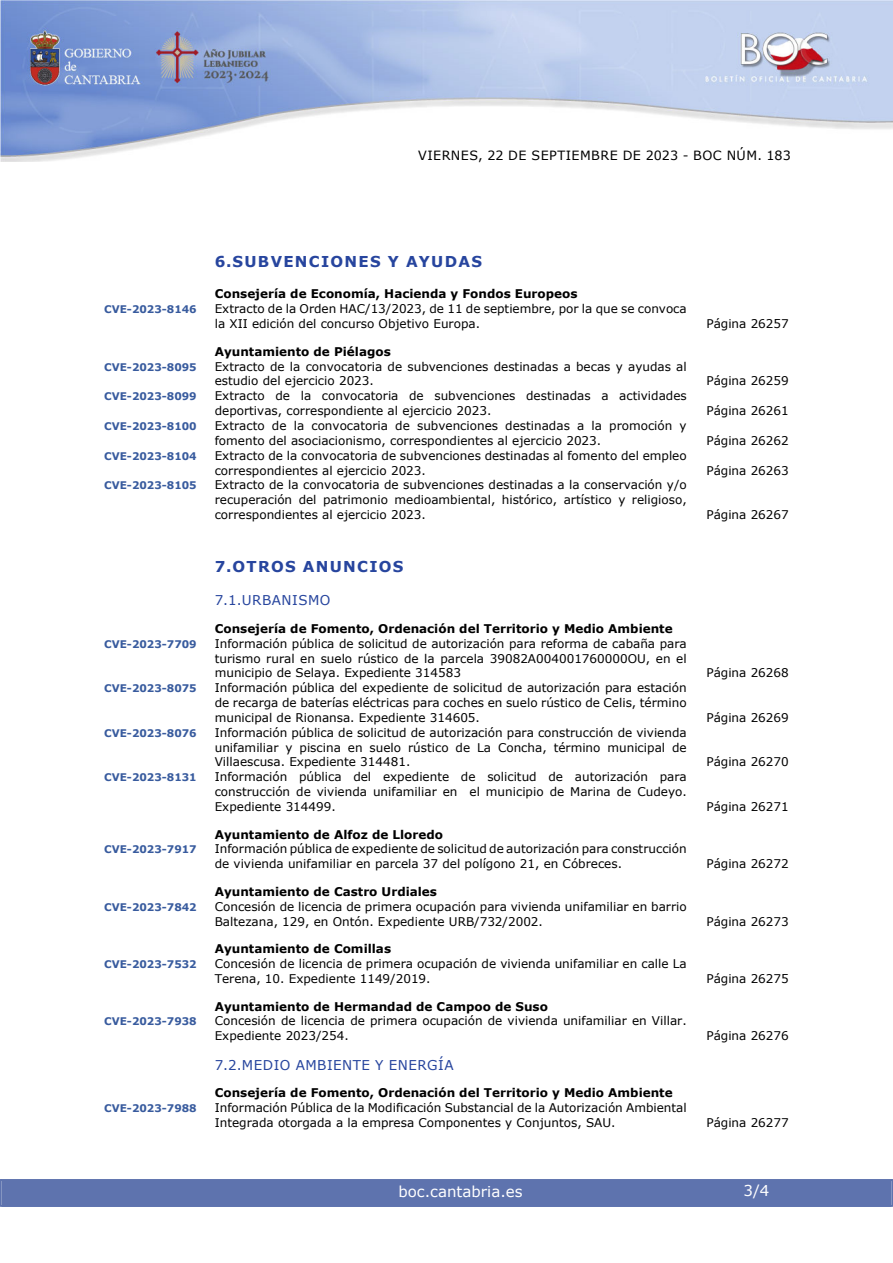
<style>
.page{position:relative;width:893px;height:1263px;background:#fff}
.page>*{position:absolute;margin:0;border:0;box-sizing:border-box;transform-origin:0 0}
.indice_1{font:700 15px "Verdana";letter-spacing:.085em;color:#27459e}
.t1{font:15px "Verdana";color:#fff}
.indice_2{font:13.5px "Verdana";letter-spacing:.035em;color:#27459e}
.t2{font:12.75px "Verdana";letter-spacing:.035em;color:#000}
.indice_4{font:12px/14.9px "Verdana";color:#000}
.indice_3{font:700 12px "Verdana";color:#000}
.indice_4-2{font:700 10.5px "Verdana";color:#385b9e}
</style>
<div class="page">
<img style="left:0;top:0;width:893px;height:161px">
<div style="left:2px;top:1180px;width:889px;height:27px;background:#5e73ae"></div>
<div style="left:0;top:1179px;width:893px;height:28px;border:2px solid #5e73ae"></div>
<p class="t2" style="left:418px;top:147px;width:374px">VIERNES, 22 DE SEPTIEMBRE DE 2023 - BOC NÚM. 183</p>
<h2 class="indice_1" style="left:215px;top:251px;width:269px">6.SUBVENCIONES Y AYUDAS</h2>
<h4 class="indice_3" style="left:215px;top:286px;width:364px">Consejería de Economía, Hacienda y Fondos Europeos</h4>
<p class="indice_4-2" style="left:104px;top:302px;width:94px">CVE-2023-8146</p>
<p class="indice_4" style="left:215px;top:301px;width:474px">Extracto de la Orden HAC/13/2023, de 11 de septiembre, por la que se convoca la XII edición del concurso Objetivo Europa.</p>
<h4 class="indice_3" style="left:215px;top:343px;width:178px">Ayuntamiento de Piélagos</h4>
<p class="indice_4-2" style="left:104px;top:359px;width:94px">CVE-2023-8095</p>
<p class="indice_4" style="left:215px;top:359px;width:473px">Extracto de la convocatoria de subvenciones destinadas a becas y ayudas al estudio del ejercicio 2023.</p>
<p class="indice_4-2" style="left:104px;top:389px;width:94px">CVE-2023-8099</p>
<p class="indice_4" style="left:215px;top:388px;width:473px">Extracto de la convocatoria de subvenciones destinadas a actividades deportivas, correspondiente al ejercicio 2023.</p>
<p class="indice_4-2" style="left:104px;top:419px;width:94px">CVE-2023-8100</p>
<p class="indice_4" style="left:215px;top:418px;width:473px">Extracto de la convocatoria de subvenciones destinadas a la promoción y fomento del asociacionismo, correspondientes al ejercicio 2023.</p>
<p class="indice_4-2" style="left:104px;top:448px;width:94px">CVE-2023-8104</p>
<p class="indice_4" style="left:215px;top:448px;width:473px">Extracto de la convocatoria de subvenciones destinadas al fomento del empleo correspondientes al ejercicio 2023.</p>
<p class="indice_4-2" style="left:104px;top:478px;width:94px">CVE-2023-8105</p>
<p class="indice_4" style="left:215px;top:477px;width:473px;text-align:justify">Extracto de la convocatoria de subvenciones destinadas a la conservación y/o recuperación del patrimonio medioambiental, histórico, artístico y religioso, correspondientes al ejercicio 2023.</p>
<h2 class="indice_1" style="left:215px;top:555px;width:190px">7.OTROS ANUNCIOS</h2>
<h3 class="indice_2" style="left:215px;top:591px;width:117px">7.1.URBANISMO</h3>
<h4 class="indice_3" style="left:215px;top:620px;width:459px">Consejería de Fomento, Ordenación del Territorio y Medio Ambiente</h4>
<p class="indice_4-2" style="left:104px;top:636px;width:94px">CVE-2023-7709</p>
<p class="indice_4" style="left:215px;top:636px;width:473px;text-align:justify">Información pública de solicitud de autorización para reforma de cabaña para turismo rural en suelo rústico de la parcela 39082A004001760000OU, en el municipio de Selaya. Expediente 314583</p>
<p class="indice_4-2" style="left:104px;top:681px;width:94px">CVE-2023-8075</p>
<p class="indice_4" style="left:215px;top:680px;width:473px;text-align:justify">Información pública del expediente de solicitud de autorización para estación de recarga de baterías eléctricas para coches en suelo rústico de Celis, término municipal de Rionansa. Expediente 314605.</p>
<p class="indice_4-2" style="left:104px;top:725px;width:94px">CVE-2023-8076</p>
<p class="indice_4" style="left:215px;top:725px;width:473px;text-align:justify">Información pública de solicitud de autorización para construcción de vivienda unifamiliar y piscina en suelo rústico de La Concha, término municipal de Villaescusa. Expediente 314481.</p>
<p class="indice_4-2" style="left:104px;top:770px;width:94px">CVE-2023-8131</p>
<p class="indice_4" style="left:215px;top:769px;width:473px;text-align:justify">Información pública del expediente de solicitud de autorización para construcción de vivienda unifamiliar en el municipio de Marina de Cudeyo.<br>Expediente 314499.</p>
<h4 class="indice_3" style="left:215px;top:826px;width:230px">Ayuntamiento de Alfoz de Lloredo</h4>
<p class="indice_4-2" style="left:104px;top:842px;width:94px">CVE-2023-7917</p>
<p class="indice_4" style="left:215px;top:841px;width:473px">Información pública de expediente de solicitud de autorización para construcción de vivienda unifamiliar en parcela 37 del polígono 21, en Cóbreces.</p>
<h4 class="indice_3" style="left:215px;top:883px;width:224px">Ayuntamiento de Castro Urdiales</h4>
<p class="indice_4-2" style="left:104px;top:899px;width:94px">CVE-2023-7842</p>
<p class="indice_4" style="left:215px;top:899px;width:473px">Concesión de licencia de primera ocupación para vivienda unifamiliar en barrio<br>Baltezana, 129, en Ontón. Expediente URB/732/2002.</p>
<h4 class="indice_3" style="left:215px;top:940px;width:178px">Ayuntamiento de Comillas</h4>
<p class="indice_4-2" style="left:104px;top:957px;width:94px">CVE-2023-7532</p>
<p class="indice_4" style="left:215px;top:956px;width:473px">Concesión de licencia de primera ocupación de vivienda unifamiliar en calle La<br>Terena, 10. Expediente 1149/2019.</p>
<h4 class="indice_3" style="left:215px;top:998px;width:335px">Ayuntamiento de Hermandad de Campoo de Suso</h4>
<p class="indice_4-2" style="left:104px;top:1014px;width:94px">CVE-2023-7938</p>
<p class="indice_4" style="left:215px;top:1013px;width:473px">Concesión de licencia de primera ocupación de vivienda unifamiliar en Villar.<br>Expediente 2023/254.</p>
<h3 class="indice_2" style="left:215px;top:1055px;width:240px">7.2.MEDIO AMBIENTE Y ENERGÍA</h3>
<h4 class="indice_3" style="left:215px;top:1084px;width:459px">Consejería de Fomento, Ordenación del Territorio y Medio Ambiente</h4>
<p class="indice_4-2" style="left:104px;top:1101px;width:94px">CVE-2023-7988</p>
<p class="indice_4" style="left:215px;top:1100px;width:473px">Información Pública de la Modificación Substancial de la Autorización Ambiental<br>Integrada otorgada a la empresa Componentes y Conjuntos, SAU.</p>
<p class="indice_4" style="left:706px;top:316px;width:84px">Página 26257</p>
<p class="indice_4" style="left:706px;top:374px;width:84px">Página 26259</p>
<p class="indice_4" style="left:706px;top:403px;width:84px">Página 26261</p>
<p class="indice_4" style="left:706px;top:433px;width:84px">Página 26262</p>
<p class="indice_4" style="left:706px;top:463px;width:84px">Página 26263</p>
<p class="indice_4" style="left:706px;top:507px;width:84px">Página 26267</p>
<p class="indice_4" style="left:706px;top:665px;width:84px">Página 26268</p>
<p class="indice_4" style="left:706px;top:710px;width:84px">Página 26269</p>
<p class="indice_4" style="left:706px;top:754px;width:84px">Página 26270</p>
<p class="indice_4" style="left:706px;top:799px;width:84px">Página 26271</p>
<p class="indice_4" style="left:706px;top:856px;width:84px">Página 26272</p>
<p class="indice_4" style="left:706px;top:914px;width:84px">Página 26273</p>
<p class="indice_4" style="left:706px;top:971px;width:84px">Página 26275</p>
<p class="indice_4" style="left:706px;top:1028px;width:84px">Página 26276</p>
<p class="indice_4" style="left:706px;top:1115px;width:84px">Página 26277</p>
<p class="t1" style="left:398px;top:1181px;width:126px">boc.cantabria.es</p>
<p class="t1" style="left:744px;top:1180px;width:27px">3/4</p>
</div>
